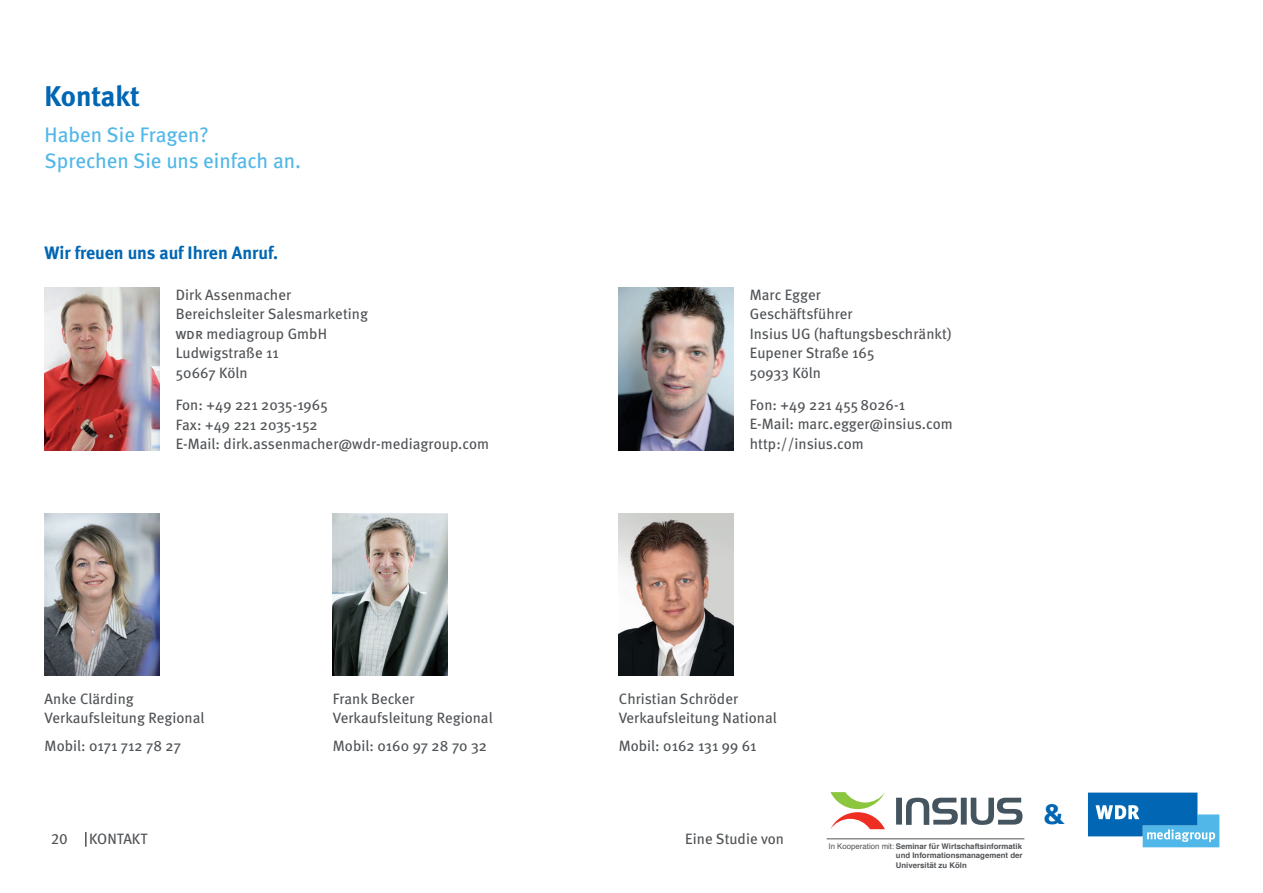
<style>
.page{position:relative;width:1263px;height:893px;background:#fff}
.page>*{position:absolute;margin:0;border:0;box-sizing:border-box;transform-origin:0 0}
.t1{font:700 30px "Meta";color:#0166b3}
.t2{font:700 28.5px "Meta";color:#0166b3}
.t3{font:21px/25.5px "Meta";color:#50b7e8}
.t4{font:700 18px "Meta";color:#0166b3}
.t5{font:15px/19.5px "Meta";letter-spacing:.005em;color:#505356}
.t6{font:15px "Meta Book Expert";color:#505356}
.t7{font:700 7.8px/9.4px "Helvetica";color:#505356;text-align:justify}
.s1{font-family:"Meta Book Caps"}
.s2{font-weight:400}
</style>
<div class="page">
<hr style="left:827px;top:838px;width:197px;height:1px;background:#505356">
<svg style="left:830px;top:792px;width:55px;height:37px"></svg>
<svg style="left:896px;top:798px;width:126px;height:27px"></svg>
<svg style="left:1088px;top:793px;width:131px;height:54px"></svg>
<svg style="left:85px;top:832px;width:2px;height:15px"></svg>
<img style="left:45px;top:288px;width:114px;height:162px">
<img style="left:619px;top:288px;width:114px;height:162px">
<img style="left:45px;top:513px;width:114px;height:162px">
<img style="left:333px;top:513px;width:114px;height:162px">
<img style="left:619px;top:513px;width:114px;height:162px">
<h2 class="t2" style="left:45px;top:79px;width:97px">Kontakt</h2>
<h3 class="t3" style="left:45px;top:122px;width:258px">Haben Sie Fragen?<br>Sprechen Sie uns einfach an.</h3>
<p class="t4" style="left:45px;top:242px;width:235px">Wir freuen uns auf Ihren Anruf.</p>
<p class="t5" style="left:176px;top:285px;width:194px">Dirk Assenmacher<br>Bereichsleiter Salesmarketing <span class="s1">wdr</span> mediagroup GmbH<br>Ludwigstraße 11<br>50667 Köln</p>
<p class="t5" style="left:176px;top:395px;width:315px">Fon: +49 221 2035-1965<br>Fax: +49 221 2035-152<br>E-Mail: dirk.assenmacher@wdr-mediagroup.com</p>
<p class="t5" style="left:750px;top:284px;width:203px">Marc Egger<br>Geschäftsführer<br>Insius UG (haftungsbeschränkt)<br>Eupener Straße 165<br>50933 Köln</p>
<p class="t5" style="left:750px;top:395px;width:204px">Fon: +49 221 4558026-1<br>E-Mail: marc.egger@insius.com http://insius.com</p>
<p class="t5" style="left:45px;top:688px;width:161px">Anke Clärding<br>Verkaufsleitung Regional</p>
<p class="t5" style="left:45px;top:736px;width:138px">Mobil: 0171 712 78 27</p>
<p class="t5" style="left:333px;top:688px;width:161px">Frank Becker<br>Verkaufsleitung Regional</p>
<p class="t5" style="left:333px;top:736px;width:156px">Mobil: 0160 97 28 70 32</p>
<p class="t5" style="left:619px;top:688px;width:159px">Christian Schröder<br>Verkaufsleitung National</p>
<p class="t5" style="left:619px;top:736px;width:139px">Mobil: 0162 131 99 61</p>
<p class="t6" style="left:51px;top:829px;width:18px">20</p>
<p class="t5" style="left:685px;top:829px;width:100px">Eine Studie von</p>
<p class="t5" style="left:89px;top:829px;width:60px">KONTAKT</p>
<p class="t7" style="left:896px;top:842px;width:128px;text-indent:-67px"><span class="s2">In Kooperation mit:</span> Seminar für Wirtschaftsinformatik und Informationsmanagement der Universität zu Köln</p>
<h1 class="t1" style="left:1043px;top:795px;width:23px">&amp;</h1>
</div>
